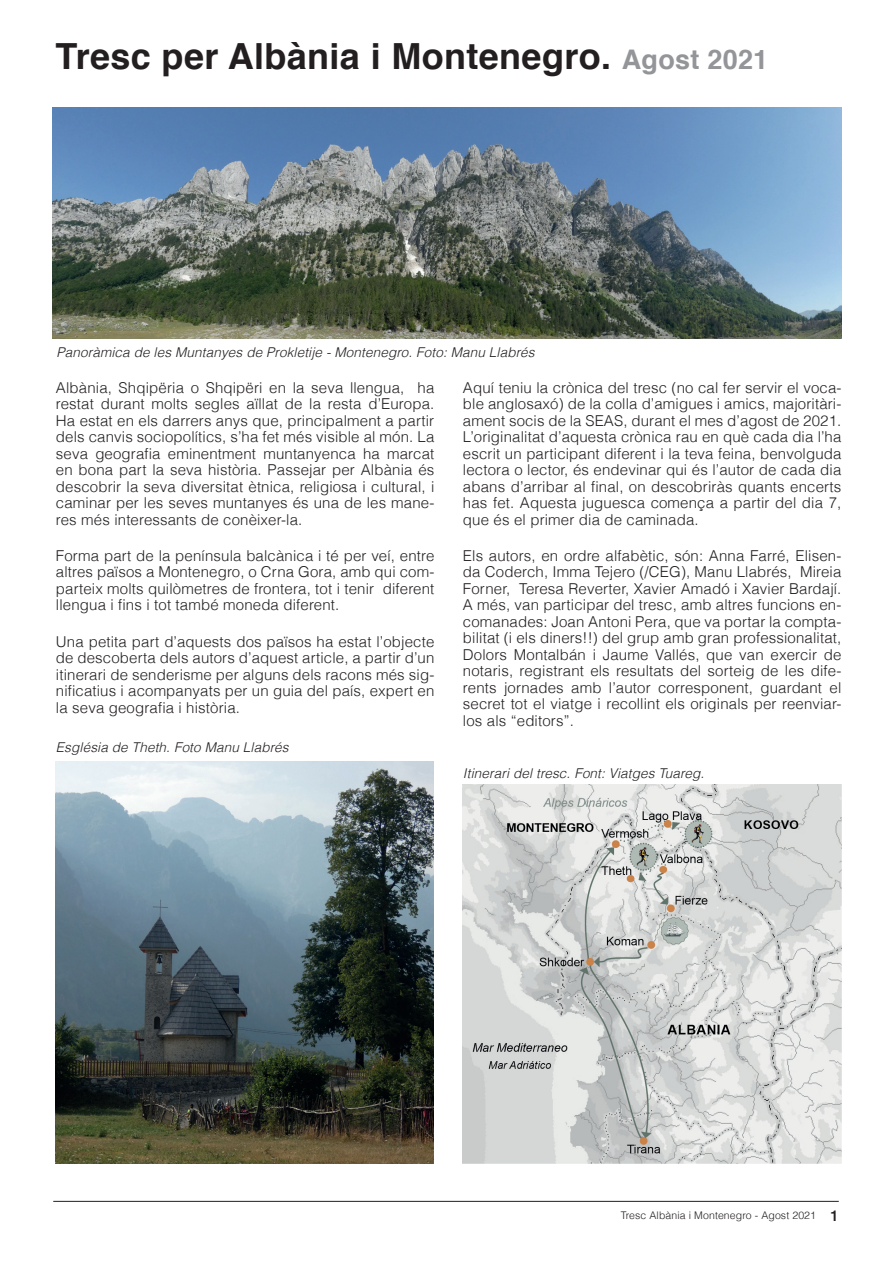
<style>
.page{position:relative;width:893px;height:1263px;background:#fff}
.page>*{position:absolute;margin:0;border:0;box-sizing:border-box;transform-origin:0 0}
.t1{font:700 36px "Helvetica";letter-spacing:.01em;color:#231f20}
.t2{font:300 15px/16.5px "Helvetica";letter-spacing:.01em;color:#231f20;text-align:justify}
.t3{font:italic 300 13.5px "Helvetica";letter-spacing:.01em;color:#231f20}
.t4{font:300 10.5px "Helvetica";letter-spacing:.01em;color:#231f20}
.s1{font-size:27px;color:#939598}
.s2{font-family:"Helvetica Neue LT Std";font-weight:500;font-size:15px}
</style>
<div class="page">
<hr style="left:53px;top:1201px;width:786px;height:1px;background:#231f20">
<img style="left:52px;top:107px;width:789px;height:232px">
<img style="left:463px;top:785px;width:379px;height:379px">
<img style="left:55px;top:761px;width:379px;height:402px">
<h1 class="t1" style="left:55px;top:27px;width:714px">Tresc per Albània i Montenegro. <span class="s1">Agost 2021</span></h1>
<p class="t3" style="left:56px;top:341px;width:480px">Panoràmica de les Muntanyes de Prokletije - Montenegro. Foto: Manu Llabrés</p>
<p class="t2" style="left:56px;top:378px;width:380px">Albània, Shqipëria o Shqipëri en la seva llengua, ha restat durant molts segles aïllat de la resta d’Europa.<br>Ha estat en els darrers anys que, principalment a partir dels canvis sociopolítics, s’ha fet més visible al món. La seva geografia eminentment muntanyenca ha marcat en bona part la seva història. Passejar per Albània és descobrir la seva diversitat ètnica, religiosa i cultural, i caminar per les seves muntanyes és una de les mane&shy;res més interessants de conèixer-la.</p>
<p class="t2" style="left:56px;top:547px;width:380px">Forma part de la península balcànica i té per veí, entre altres països a Montenegro, o Crna Gora, amb qui com&shy;parteix molts quilòmetres de frontera, tot i tenir diferent llengua i fins i tot també moneda diferent.</p>
<p class="t2" style="left:56px;top:632px;width:380px">Una petita part d’aquests dos països ha estat l’objecte de descoberta dels autors d’aquest article, a partir d’un itinerari de senderisme per alguns dels racons més sig&shy;nificatius i acompanyats per un guia del país, expert en la seva geografia i història.</p>
<p class="t2" style="left:463px;top:378px;width:380px">Aquí teniu la crònica del tresc (no cal fer servir el voca&shy;ble anglosaxó) de la colla d’amigues i amics, majoritàri&shy;ament socis de la SEAS, durant el mes d’agost de 2021.<br>L’originalitat d’aquesta crònica rau en què cada dia l’ha escrit un participant diferent i la teva feina, benvolguda lectora o lector, és endevinar qui és l’autor de cada dia abans d’arribar al final, on descobriràs quants encerts has fet. Aquesta juguesca comença a partir del dia 7, que és el primer dia de caminada.</p>
<p class="t2" style="left:463px;top:547px;width:380px">Els autors, en ordre alfabètic, són: Anna Farré, Elisen&shy;da Coderch, Imma Tejero (/CEG), Manu Llabrés, Mireia Forner, Teresa Reverter, Xavier Amadó i Xavier Bardají.<br>A més, van participar del tresc, amb altres funcions en&shy;comanades: Joan Antoni Pera, que va portar la compta&shy;bilitat (i els diners!!) del grup amb gran professionalitat, Dolors Montalbán i Jaume Vallés, que van exercir de notaris, registrant els resultats del sorteig de les dife&shy;rents jornades amb l’autor corresponent, guardant el secret tot el viatge i recollint els originals per reenviar&shy;los als “editors”.</p>
<p class="t3" style="left:56px;top:737px;width:234px">Església de Theth. Foto Manu Llabrés</p>
<p class="t3" style="left:463px;top:762px;width:243px">Itinerari del tresc. Font: Viatges Tuareg.</p>
<p class="t4" style="left:621px;top:1207px;width:219px">Tresc Albània i Montenegro - Agost 2021 <span class="s2">1</span></p>
</div>
